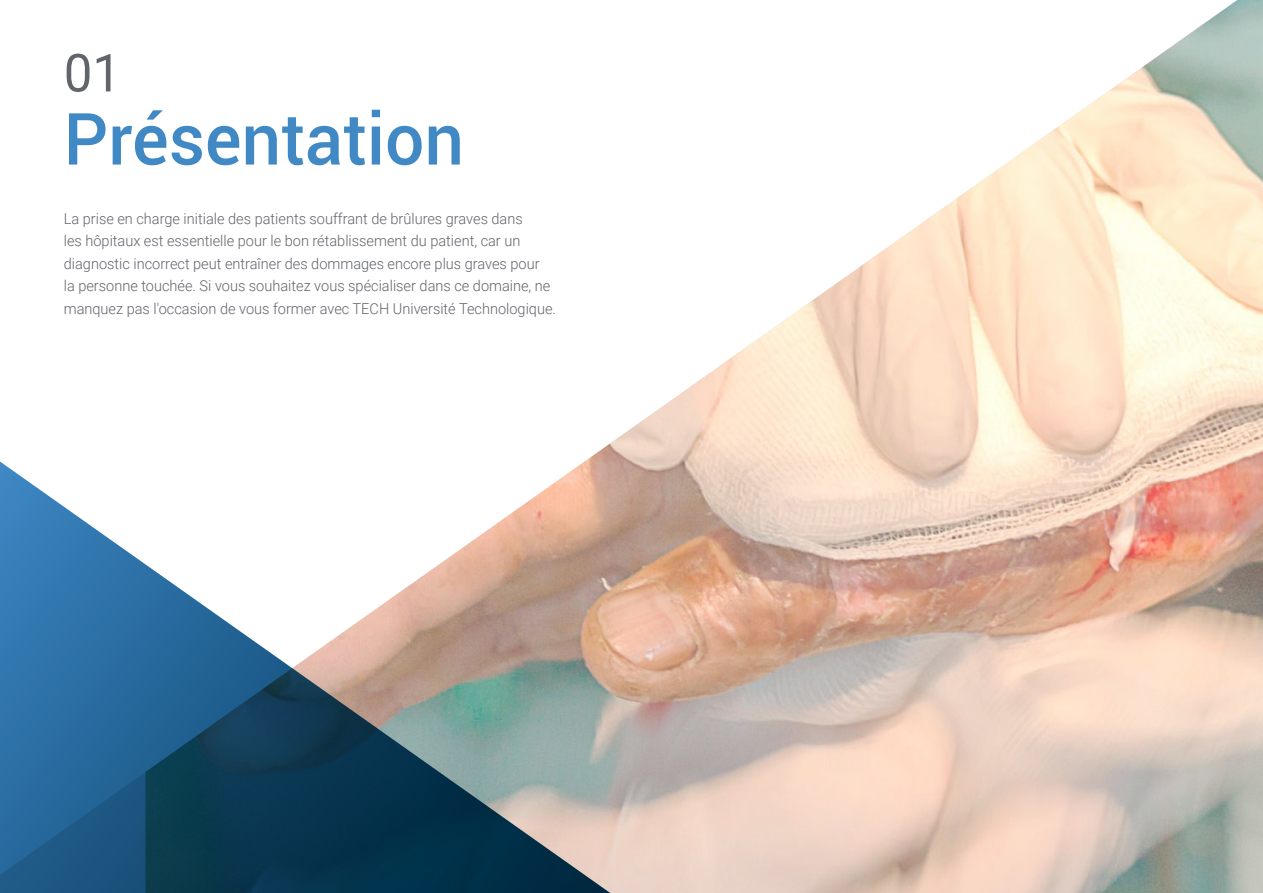
<style>
.page{position:relative;width:1263px;height:893px;background:#fff}
.page>*{position:absolute;margin:0;border:0;box-sizing:border-box;transform-origin:0 0}
.t1{font:500 72px "Roboto";color:#4089c5}
.t2{font:52.5px "Roboto";color:#61646a}
.t3{font:300 15px/22.5px "Roboto";color:#61646a}
</style>
<div class="page">
<img style="left:606px;top:0;width:657px;height:893px">
<svg style="left:0;top:446px;width:640px;height:447px"></svg>
<h2 class="t2" style="left:64px;top:36px;width:59px">01</h2>
<h1 class="t1" style="left:64px;top:88px;width:402px">Présentation</h1>
<p class="t3" style="left:64px;top:207px;width:494px">La prise en charge initiale des patients souffrant de brûlures graves dans<br>les hôpitaux est essentielle pour le bon rétablissement du patient, car un diagnostic incorrect peut entraîner des dommages encore plus graves pour<br>la personne touchée. Si vous souhaitez vous spécialiser dans ce domaine, ne manquez pas l'occasion de vous former avec TECH Université Technologique.</p>
</div>
